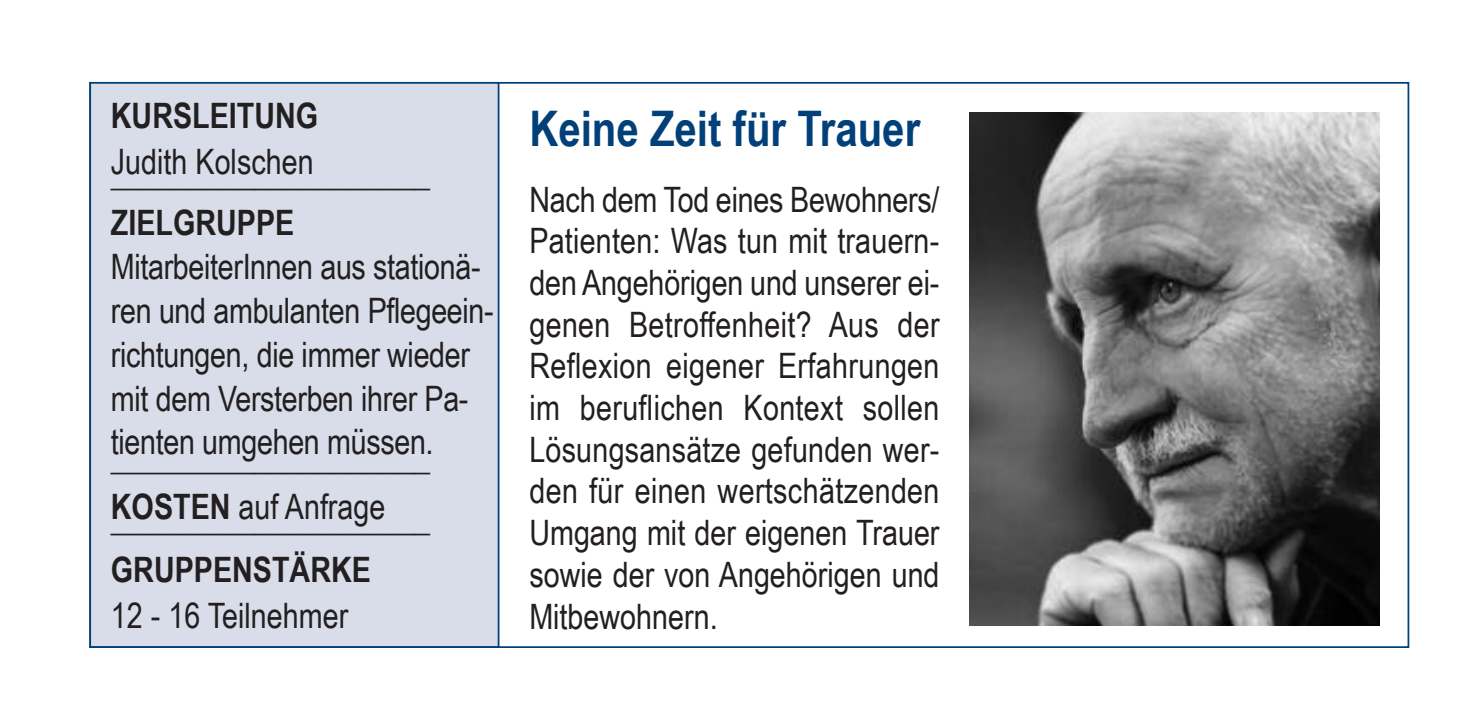
<style>
.page{position:relative;width:1469px;height:715px;background:#fff}
.page>*{position:absolute;margin:0;border:0;box-sizing:border-box;transform-origin:0 0}
.t1{font:700 49px "Arial Narrow";color:#014078}
.t2{font:35px/41.6px "Arial Narrow";letter-spacing:-.01em;color:#231f20}
.t3{font:700 35px/49px "Arial Narrow";color:#231f20}
.s1{font-weight:400}
</style>
<div class="page">
<div style="left:91px;top:84px;width:406px;height:562px;background:#d8dde9"></div>
<div style="left:89px;top:82px;width:410px;height:565px;border:2px solid #014078"></div>
<img style="left:969px;top:113px;width:410px;height:512px">
<p class="t3" style="left:111px;top:91px;width:209px">KURSLEITUNG</p>
<p class="t2" style="left:111px;top:140px;width:204px">Judith Kolschen</p>
<p class="t3" style="left:111px;top:149px;width:321px">____________________<br>ZIELGRUPPE</p>
<p class="t2" style="left:111px;top:244px;width:384px;line-height:43.8px">MitarbeiterInnen aus stationä&shy;ren und ambulanten Pflegeein&shy;richtungen, die immer wieder mit dem Versterben ihrer Pa&shy;tienten umgehen müssen.</p>
<p class="t3" style="left:111px;top:432px;width:321px">____________________<br>KOSTEN <span class="s1">auf Anfrage</span></p>
<p class="t3" style="left:111px;top:493px;width:321px;line-height:50.8px">____________________<br>GRUPPENSTÄRKE</p>
<p class="t2" style="left:111px;top:594px;width:239px">12 - 16 Teilnehmer</p>
<h1 class="t1" style="left:529px;top:100px;width:393px">KEINE ZEIT FÜR TRAUER</h1>
<p class="t2" style="left:529px;top:178px;width:412px;text-align:justify">Nach dem Tod eines Bewohners/ Patienten: Was tun mit trauern&shy;den Angehörigen und unserer ei&shy;genen Betroffen heit? Aus der Reflexion eigener Erfahrungen im beruflichen Kontext sollen Lösungs ansätze gefunden wer&shy;den für einen wertschätzenden Umgang mit der eigenen Trauer sowie der von Angehörigen und Mitbewohnern.</p>
</div>
